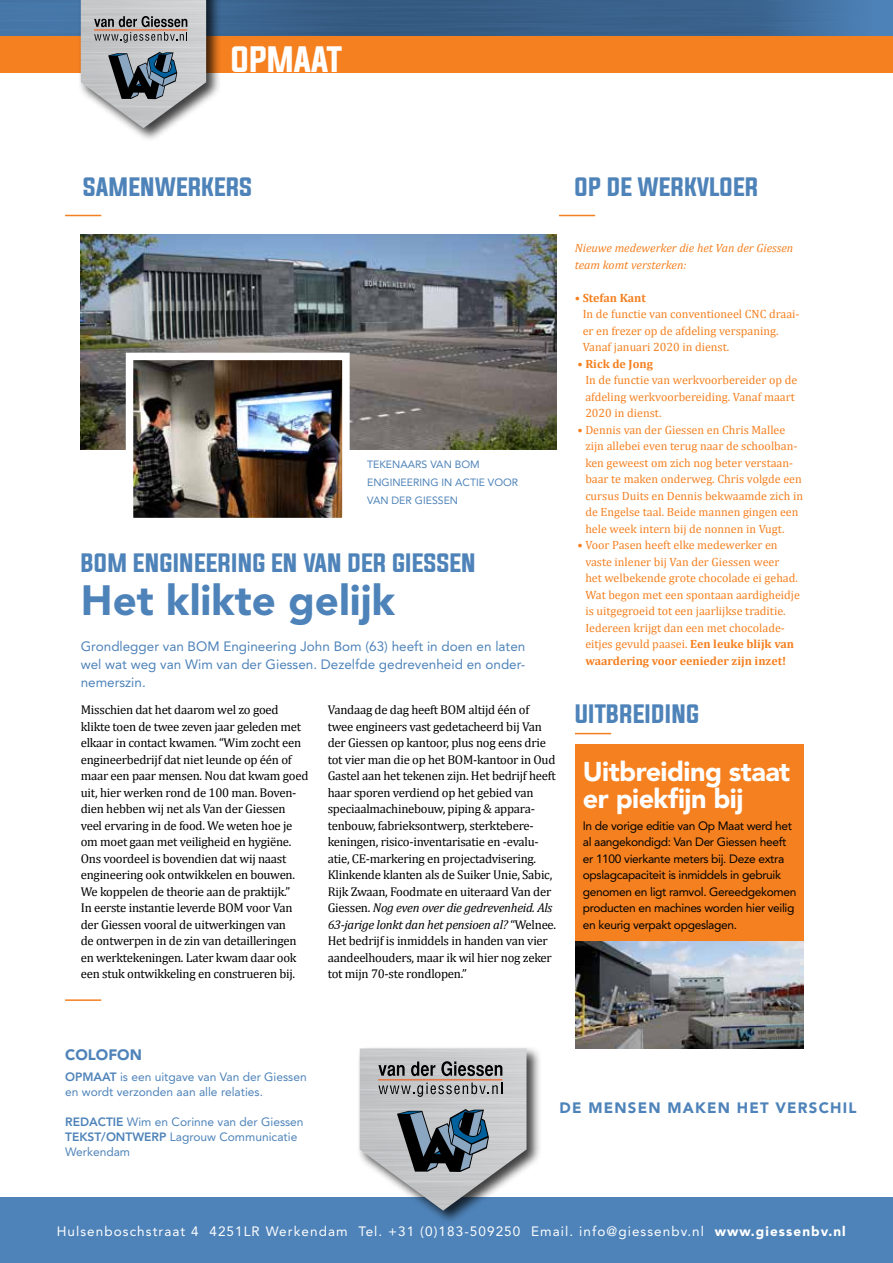
<style>
.page{position:relative;width:893px;height:1263px;background:#fff}
.page>*{position:absolute;margin:0;border:0;box-sizing:border-box;transform-origin:0 0}
.t1{font:900 42px "Avenir LT Std";color:#4e83b9}
.t2{font:31.05px "Evogria";letter-spacing:-.01em;color:#fff}
.t3{font:900 27px/27px "Avenir LT Std";letter-spacing:-.02em;color:#fff}
.t4{font:22.5px "Evogria";color:#4e83b9}
.t5{font:900 15px "Avenir LT Std";letter-spacing:.08em;color:#4e83b9}
.t6{font:900 15px "Avenir LT Std";color:#4e83b9}
.t7{font:13.5px/18px "Avenir LT Std";color:#4e83b9;text-align:justify}
.t8{font:13.5px "Avenir LT Std";letter-spacing:.08em;color:#fff}
.t9{font:12.75px/16.5px "Cambria";letter-spacing:-.02em;color:#000}
.t10{font:12px/16.5px "Cambria";color:#f58020}
.t11{font:12px/16.5px "Avenir LT Std";letter-spacing:-.03em;color:#000}
.t12{font:12px/15px "Avenir LT Std";color:#4e83b9}
.t13{font:italic 12px/16.5px "Cambria";color:#f58020}
.t14{font:800 12px "Avenir LT Std";color:#4e83b9}
.t15{font:10.5px/18px "Avenir LT Std";color:#4e83b9}
.s1{font-style:italic}
.s2{font-weight:700}
.s3{font-weight:800}
.s4{font-weight:900}
</style>
<div class="page">
<img style="left:0;top:0;width:893px;height:36px">
<div style="left:0;top:36px;width:893px;height:36px;background:#f58020"></div>
<div style="left:78px;top:0;width:143px;height:142px;background:#000;opacity:.75"></div>
<img style="left:81px;top:0;width:125px;height:128px">
<svg style="left:94px;top:16px;width:93px;height:27px;background:#989595"></svg>
<hr style="left:94px;top:30px;width:93px;height:1px;background:#ff5000">
<svg style="left:108px;top:52px;width:69px;height:47px;background:#5b6974"></svg>
<hr style="left:65px;top:215px;width:36px;height:1px;background:#f58020">
<hr style="left:65px;top:999px;width:36px;height:2px;background:#f58020">
<hr style="left:559px;top:215px;width:36px;height:1px;background:#f58020">
<img style="left:81px;top:235px;width:476px;height:215px">
<img style="left:135px;top:362px;width:206px;height:154px">
<div style="left:126px;top:353px;width:224px;height:172px;border:8px solid #fff"></div>
<div style="left:0;top:1197px;width:893px;height:66px;background:#4e83b9"></div>
<div style="left:357px;top:1045px;width:185px;height:180px;background:#000;opacity:.75"></div>
<img style="left:360px;top:1048px;width:167px;height:162px">
<svg style="left:378px;top:1065px;width:27px;height:11px"></svg>
<svg style="left:411px;top:1061px;width:24px;height:15px"></svg>
<svg style="left:441px;top:1061px;width:61px;height:15px"></svg>
<svg style="left:378px;top:1082px;width:124px;height:15px;background:#a1a3a4"></svg>
<hr style="left:378px;top:1079px;width:124px;height:1px;background:#ff5000">
<svg style="left:397px;top:1109px;width:92px;height:63px;background:#5c6a75"></svg>
<hr style="left:575px;top:733px;width:36px;height:1px;background:#f58020">
<div style="left:575px;top:745px;width:229px;height:291px;background:#f58020"></div>
<img style="left:575px;top:942px;width:229px;height:107px">
<h2 class="t2" style="left:231px;top:37px;width:113px">OPMAAT</h2>
<h3 class="t4" style="left:83px;top:171px;width:171px">SAM ENWERKERS</h3>
<h3 class="t4" style="left:575px;top:171px;width:185px">OP DE WERKVLOER</h3>
<p class="t15" style="left:367px;top:455px;width:153px">Tekenaars van Bom<br>eng in eering in actie voor van der g iessen</p>
<h3 class="t4" style="left:81px;top:547px;width:394px">BOM ENGINEERING EN VAN DER GIESSEN</h3>
<h1 class="t1" style="left:81px;top:575px;width:316px">Het klikte gelijk</h1>
<p class="t7" style="left:81px;top:637px;width:118px">Grondlegger van BOM</p>
<p class="t7" style="left:81px;top:637px;width:446px;text-indent:143px">Engineering John Bom (63) heeft in doen en laten wel wat weg van Wim van der Giessen. Dezelfde gedrevenheid en onder&shy;nemerszin.</p>
<p class="t9" style="left:81px;top:701px;width:229px">Misschien dat het daarom wel zo goed klikte toen de twee zeven jaar geleden met elkaar in contact kwamen. “Wim zocht een engineerbedrijf dat niet leunde op één of maar een paar mensen. Nou dat kwam goed uit, hier werken rond de 100 man. Boven&shy;dien hebben wij net als Van der Giessen veel ervaring in de food. We weten hoe je om moet gaan met veiligheid en hygiëne.<br>Ons voordeel is bovendien dat wij naast engineering ook ontwikkelen en bouwen.<br>We koppelen de theorie aan de praktijk.”<br>In eerste instantie leverde BOM voor Van der Giessen vooral de uitwerkingen van<br>de ontwerpen in de zin van detailleringen en werktekeningen. Later kwam daar ook een stuk ontwikkeling en construeren bij.</p>
<p class="t9" style="left:328px;top:701px;width:230px">Vandaag de dag heeft BOM altijd één of twee engineers vast gedetacheerd bij Van der Giessen op kantoor, plus nog eens drie tot vier man die op het BOM-kantoor in Oud Gastel aan het tekenen zijn. Het bedrijf heeft haar sporen verdiend op het gebied van speciaalmachinebouw, piping &amp; appara&shy;tenbouw, fabrieksontwerp, sterktebere&shy;keningen, risico-inventarisatie en -evalu&shy;atie, CE-markering en projectadvisering.<br>Klinkende klanten als de Suiker Unie, Sabic, Rijk Zwaan, Foodmate en uiteraard Van der Giessen. <span class="s1">Nog even over die gedrevenheid. Als 63-jarige lonkt dan het pensioen al?</span> “Welnee.<br>Het bedrijf is inmiddels in handen van vier aandeelhouders, maar ik wil hier nog zeker tot mijn 70-ste rondlopen.”</p>
<p class="t13" style="left:575px;top:239px;width:220px">Nieuwe medewerker die het Van der Giessen team komt versterken:</p>
<p class="t10" style="left:583px;top:289px;width:218px;text-indent:-8px">• <span class="s2">Stefan Kant<br></span>In de functie van conventioneel CNC draai&shy;er en frezer op de afdeling verspaning.<br>Vanaf januari 2020 in dienst.</p>
<p class="t10" style="left:585px;top:355px;width:213px;text-indent:-8px">• <span class="s2">Rick de Jong<br></span>In de functie van werkvoorbereider op de afdeling werkvoorbereiding. Vanaf maart<br>2020 in dienst.</p>
<p class="t10" style="left:585px;top:421px;width:219px;text-indent:-8px">• Dennis van der Giessen en Chris Mallee zijn allebei even terug naar de schoolban&shy;ken geweest om zich nog beter verstaan&shy;baar te maken onderweg. Chris volgde een cursus Duits en Dennis bekwaamde zich in de Engelse taal. Beide mannen gingen een hele week intern bij de nonnen in Vugt.</p>
<p class="t10" style="left:585px;top:537px;width:216px;text-indent:-8px">• Voor Pasen heeft elke medewerker en vaste inlener bij Van der Giessen weer<br>het welbekende grote chocolade ei gehad.<br>Wat begon met een spontaan aardigheidje is uitgegroeid tot een jaarlijkse traditie.<br>Iedereen krijgt dan een met chocolade&shy;eitjes gevuld paasei. <span class="s2">Een leuke blijk van waardering voor eenieder zijn inzet!</span></p>
<h3 class="t4" style="left:575px;top:697px;width:81px">UITBR EIDIN</h3>
<h3 class="t4" style="left:686px;top:697px;width:15px">G</h3>
<h3 class="t3" style="left:583px;top:758px;width:209px">Uitbreiding staat er piekfijn bij</h3>
<p class="t11" style="left:583px;top:817px;width:215px">I n de vorige editie van Op Maat werd het al aangekondigd: Van Der Giessen heeft er 1100 vierkante meters bij. Deze extra opslagcapaciteit is inmiddels in gebruik genomen en ligt ramvol. Gereedgekomen producten en machines worden hier veilig en keurig verpakt opgeslagen.</p>
<p class="t6" style="left:65px;top:1046px;width:78px">COLOFON</p>
<p class="t12" style="left:65px;top:1069px;width:243px"><span class="s3">OPMAAT</span> is een uitgave van Van der Giessen en wordt verzonden aan alle relaties.</p>
<p class="t14" style="left:65px;top:1115px;width:9px">RED</p>
<p class="t12" style="left:65px;top:1114px;width:240px;text-indent:24px"><span class="s3">ACTIE</span> Wim en Corinne van der Giessen<br><span class="s3">TEKST/ONTWERP</span> Lagrouw Communicatie<br>Werkendam</p>
<p class="t5" style="left:560px;top:1098px;width:298px">DE MENSEN MAKEN HET VERSCHIL</p>
<p class="t8" style="left:57px;top:1224px;width:790px">H ulsenboschstraat 4 4251LR Werkendam Tel. +31 (0)183-509250 Email. info@giessenbv.nl <span class="s4">www.giessenbv.nl</span></p>
</div>
